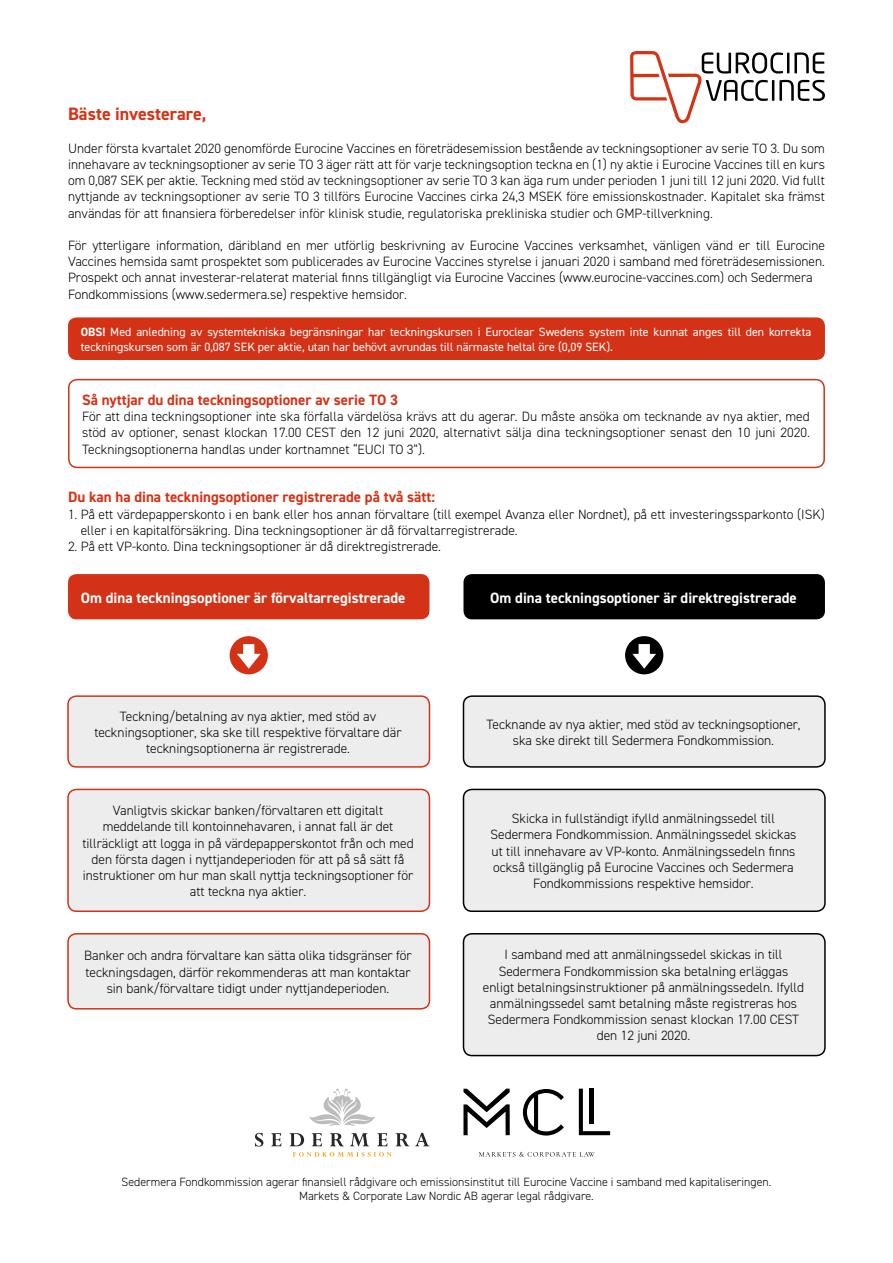
<style>
.page{position:relative;width:893px;height:1263px;background:#fff}
.page>*{position:absolute;margin:0;border:0;box-sizing:border-box;transform-origin:0 0}
.t1{font:700 18px "DIN2014";color:#d63216}
.t2{font:700 15px "DIN2014";color:#d63216}
.t3{font:700 15px "DIN2014";color:#fff}
.t4{font:300 13.5px/16.2px "DIN2014";color:#000;text-align:center}
.t5{font:12px/14.4px "DIN2014";color:#fff}
.t6{font:300 12px/14.4px "DIN2014";color:#000;text-align:center}
.s1{font-weight:700}
</style>
<div class="page">
<div style="left:68px;top:317px;width:757px;height:43px;background:#d33216;border-radius:9px"></div>
<div style="left:68px;top:379px;width:757px;height:89px;border:2px solid #d33216;border-radius:9px"></div>
<svg style="left:630px;top:51px;width:195px;height:72px"></svg>
<div style="left:68px;top:574px;width:361px;height:45px;background:#d33216;border-radius:9px"></div>
<svg style="left:230px;top:636px;width:38px;height:38px"></svg>
<div style="left:68px;top:696px;width:361px;height:71px;background:#ededed;border-radius:9px"></div>
<div style="left:67px;top:695px;width:363px;height:73px;border:2px solid #d33216;border-radius:9px"></div>
<div style="left:68px;top:789px;width:361px;height:122px;background:#ededed;border-radius:9px"></div>
<div style="left:67px;top:789px;width:363px;height:123px;border:2px solid #d33216;border-radius:9px"></div>
<div style="left:68px;top:934px;width:361px;height:75px;background:#ededed;border-radius:9px"></div>
<div style="left:67px;top:933px;width:363px;height:76px;border:2px solid #d33216;border-radius:9px"></div>
<div style="left:463px;top:574px;width:362px;height:45px;background:#000;border-radius:9px"></div>
<svg style="left:625px;top:636px;width:38px;height:38px"></svg>
<div style="left:463px;top:696px;width:362px;height:71px;background:#ededed;border-radius:9px"></div>
<div style="left:463px;top:695px;width:363px;height:73px;border:2px solid #000;border-radius:9px"></div>
<div style="left:463px;top:789px;width:362px;height:122px;background:#ededed;border-radius:9px"></div>
<div style="left:463px;top:789px;width:363px;height:123px;border:2px solid #000;border-radius:9px"></div>
<div style="left:463px;top:934px;width:362px;height:121px;background:#ededed;border-radius:9px"></div>
<div style="left:463px;top:933px;width:363px;height:123px;border:2px solid #000;border-radius:9px"></div>
<svg style="left:309px;top:1089px;width:66px;height:37px"></svg>
<svg style="left:255px;top:1133px;width:8px;height:13px"></svg>
<svg style="left:271px;top:1133px;width:10px;height:13px"></svg>
<svg style="left:290px;top:1133px;width:14px;height:13px"></svg>
<svg style="left:312px;top:1133px;width:10px;height:13px"></svg>
<svg style="left:330px;top:1133px;width:14px;height:13px"></svg>
<svg style="left:350px;top:1133px;width:19px;height:13px"></svg>
<svg style="left:377px;top:1133px;width:10px;height:13px"></svg>
<svg style="left:396px;top:1133px;width:13px;height:13px"></svg>
<svg style="left:415px;top:1133px;width:14px;height:13px"></svg>
<svg style="left:293px;top:1152px;width:99px;height:5px"></svg>
<svg style="left:479px;top:1152px;width:116px;height:5px"></svg>
<svg style="left:463px;top:1089px;width:47px;height:46px"></svg>
<svg style="left:523px;top:1089px;width:41px;height:46px"></svg>
<svg style="left:579px;top:1089px;width:31px;height:46px"></svg>
<h1 class="t1" style="left:68px;top:102px;width:140px">Bäste investerare,</h1>
<p class="t4" style="left:68px;top:140px;width:758px;text-align:justify">Under första kvartalet 2020 genomförde Eurocine Vaccines en företrädesemission bestående av teckningsoptioner av serie TO 3. Du som innehavare av teckningsoptioner av serie TO 3 äger rätt att för varje teckningsoption teckna en (1) ny aktie i Eurocine Vaccines till en kurs om 0,087 SEK per aktie. Teckning med stöd av teckningsoptioner av serie TO 3 kan äga rum under perioden 1 juni till 12 juni 2020. Vid fullt nyttjande av teckningsoptioner av serie TO 3 tillförs Eurocine Vaccines cirka 24,3 MSEK före emissionskostnader. Kapitalet ska främst användas för att finansiera förberedelser inför klinisk studie, regulatoriska prekliniska studier och GMP-tillverkning.</p>
<p class="t4" style="left:68px;top:237px;width:758px;text-align:left">För ytterligare information, däribland en mer utförlig beskrivning av Eurocine Vaccines verksamhet, vänligen vänd er till Eurocine Vaccines hemsida samt prospektet som publicerades av Eurocine Vaccines styrelse i januari 2020 i samband med företrädesemissionen.<br>Prospekt och annat investerar-relaterat material finns tillgängligt via Eurocine Vaccines (www.eurocine-vaccines.com) och Sedermera Fondkommissions (www.sedermera.se) respektive hemsidor.</p>
<p class="t5" style="left:81px;top:325px;width:732px"><span class="s1">OBS!</span> Med anledning av systemtekniska begränsningar har teckningskursen i Euroclear Swedens system inte kunnat anges till den korrekta teckningskursen som är 0,087 SEK per aktie, utan har behövt avrundas till närmaste heltal öre (0,09 SEK).</p>
<p class="t2" style="left:82px;top:390px;width:317px">Så nyttjar du dina teckningsoptioner av serie TO 3</p>
<p class="t4" style="left:82px;top:409px;width:729px;text-align:justify">För att dina teckningsoptioner inte ska förfalla värdelösa krävs att du agerar. Du måste ansöka om tecknande av nya aktier, med stöd av optioner, senast klockan 17.00 CEST den 12 juni 2020, alternativt sälja dina teckningsoptioner senast den 10 juni 2020.<br>Teckningsoptionerna handlas under kortnamnet “EUCI TO 3”).</p>
<p class="t2" style="left:68px;top:487px;width:369px">Du kan ha dina teckningsoptioner registrerade på två sätt:</p>
<p class="t4" style="left:81px;top:506px;width:746px;text-align:left;text-indent:-13px">1. På ett värdepapperskonto i en bank eller hos annan förvaltare (till exempel Avanza eller Nordnet), på ett investeringssparkonto (ISK) eller i en kapitalförsäkring. Dina teckningsoptioner är då förvaltarregistrerade.</p>
<p class="t4" style="left:68px;top:538px;width:374px">2. På ett VP-konto. Dina teckningsoptioner är då direktregistrerade.</p>
<p class="t3" style="left:81px;top:587px;width:326px">Om dina teckningsoptioner är förvaltarregistrerade</p>
<p class="t3" style="left:490px;top:587px;width:308px">Om dina teckningsoptioner är direktregistrerade</p>
<p class="t4" style="left:94px;top:708px;width:309px">Teckning/betalning av nya aktier, med stöd av teckningsoptioner, ska ske till respektive förvaltare där teckningsoptionerna är registrerade.</p>
<p class="t4" style="left:82px;top:802px;width:333px">Vanligtvis skickar banken/förvaltaren ett digitalt meddelande till kontoinnehavaren, i annat fall är det tillräckligt att logga in på värdepapperskontot från och med den första dagen i nyttjandeperioden för att på så sätt få instruktioner om hur man skall nyttja teckningsoptioner för att teckna nya aktier.</p>
<p class="t4" style="left:84px;top:948px;width:329px">Banker och andra förvaltare kan sätta olika tidsgränser för teckningsdagen, därför rekommenderas att man kontaktar sin bank/förvaltare tidigt under nyttjandeperioden.</p>
<p class="t4" style="left:486px;top:716px;width:316px">Tecknande av nya aktier, med stöd av teckningsoptioner, ska ske direkt till Sedermera Fondkommission.</p>
<p class="t4" style="left:491px;top:810px;width:307px">Skicka in fullständigt ifylld anmälningssedel till Sedermera Fondkommission. Anmälningssedel skickas ut till innehavare av VP-konto. Anmälningssedeln finns också tillgänglig på Eurocine Vaccines och Sedermera Fondkommissions respektive hemsidor.</p>
<p class="t4" style="left:483px;top:947px;width:323px">I samband med att anmälningssedel skickas in till Sedermera Fondkommission ska betalning erläggas enligt betalningsinstruktioner på anmälningssedeln. Ifylld anmälningssedel samt betalning måste registreras hos Sedermera Fondkommission senast klockan 17.00 CEST den 12 juni 2020.</p>
<p class="t6" style="left:122px;top:1175px;width:651px">Sedermera Fondkommission agerar finansiell rådgivare och emissionsinstitut till Eurocine Vaccine i samband med kapitaliseringen.<br>Markets &amp; Corporate Law Nordic AB agerar legal rådgivare.</p>
</div>
